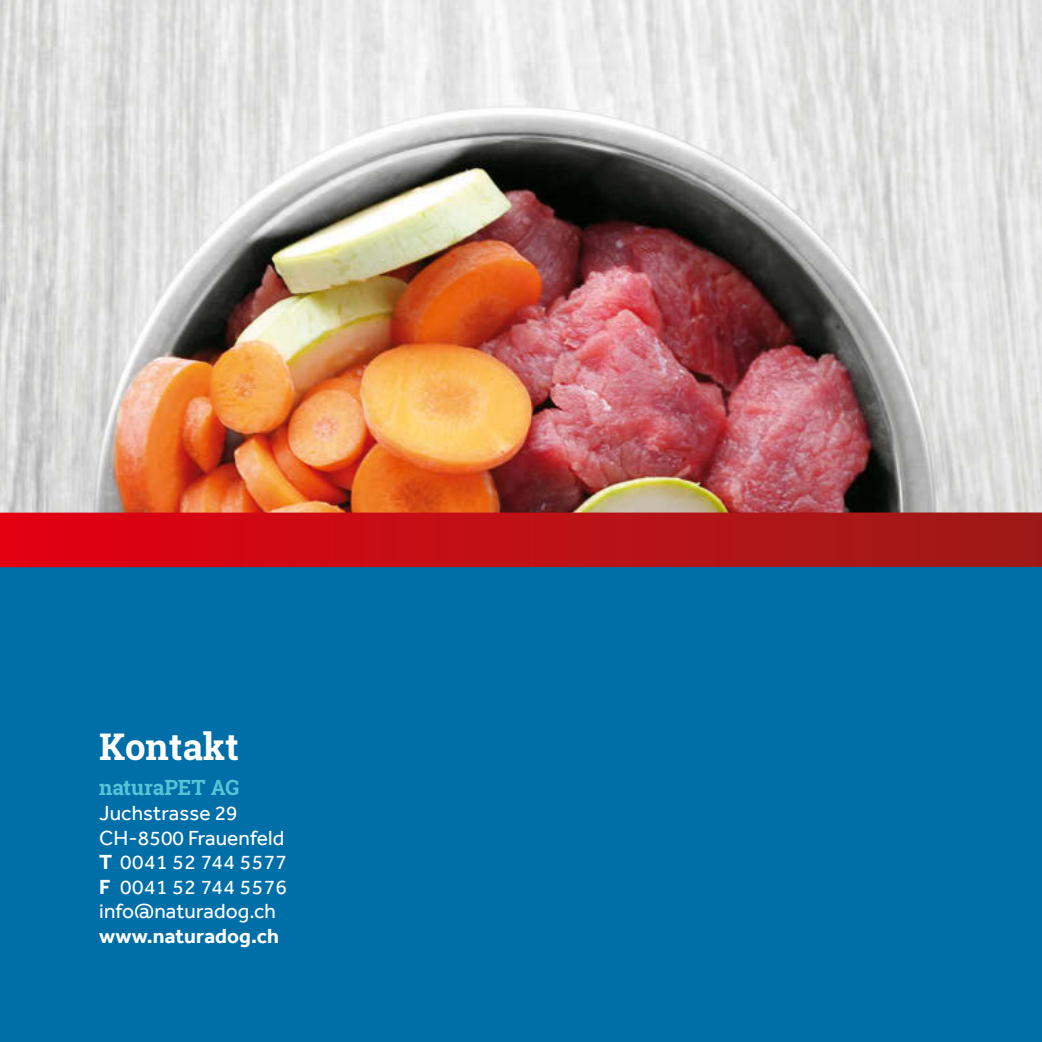
<style>
.page{position:relative;width:1042px;height:1042px;background:#fff}
.page>*{position:absolute;margin:0;border:0;box-sizing:border-box;transform-origin:0 0}
.t1{font:700 36.75px "Roboto Slab";color:#fff}
.t2{font:21px/24.5px "Effra";letter-spacing:.005em;color:#fff}
.t3{font:700 21px "Effra";letter-spacing:.005em;color:#fff}
.t4{font:700 21px "Roboto Slab";color:#55c4d6}
.s1{font-weight:700}
</style>
<div class="page">
<img style="left:0;top:0;width:1042px;height:512px">
<div style="left:0;top:564px;width:1042px;height:478px;background:#006fa8"></div>
<div style="left:0;top:512px;width:1042px;height:55px;background:linear-gradient(to right,#e20012,#9d1c18)"></div>
<h1 class="t1" style="left:99px;top:722px;width:141px">Kontakt</h1>
<p class="t4" style="left:99px;top:773px;width:141px">naturaPET AG</p>
<p class="t2" style="left:99px;top:800px;width:189px">Juchstrasse 29<br>CH-8500 Frauenfeld<br><span class="s1">T</span> 0041 52 744 5577<br><span class="s1">F</span> 0041 52 744 5576 info@naturadog.ch</p>
<p class="t3" style="left:99px;top:923px;width:181px">www.naturadog.ch</p>
</div>
